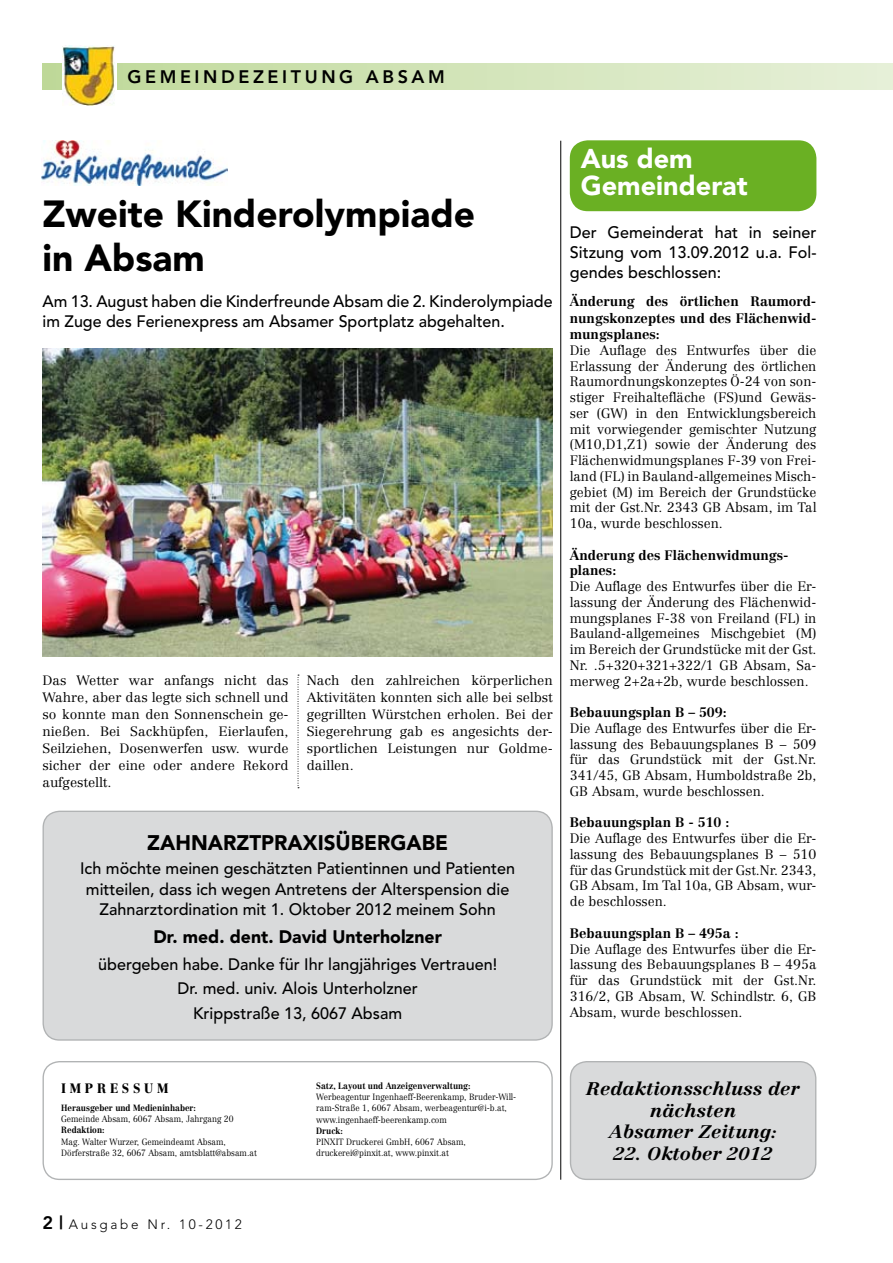
<style>
.page{position:relative;width:893px;height:1263px;background:#fff}
.page>*{position:absolute;margin:0;border:0;box-sizing:border-box;transform-origin:0 0}
.t1{font:900 37.5px/43.2px "Avenir";color:#000}
.t2{font:900 27px/26.5px "Avenir";color:#fff}
.t3{font:900 21px "Avenir";color:#000}
.t4{font:italic 700 18px/21.6px "Centennial";color:#000;text-align:center;scale:1.07 1}
.t5{font:900 18px "Avenir";color:#000}
.t6{font:800 18px "Avenir";letter-spacing:.2em;color:#000}
.t7{font:500 16.5px/20.2px "Avenir";color:#000;text-align:center}
.t8{font:300 13.5px/15.8px "Centennial";color:#000;text-align:justify}
.t9{font:700 13.5px/16.5px "Centennial";color:#000;text-align:justify}
.t10{font:300 13.5px "Avenir";letter-spacing:.2em;color:#000}
.t11{font:900 13.5px "Centennial";letter-spacing:.3em;color:#000;scale:.91 1}
.t12{font:300 13.35px/17px "Centennial";color:#000;text-align:justify}
.t13{font:300 9px/11.2px "Centennial";color:#000;scale:.91 1}
.t14{font:700 9px "Centennial";color:#000;scale:.91 1}
.s1{font-weight:800;font-size:18px}
</style>
<div class="page">
<div style="left:43px;top:64px;width:850px;height:25px;background:linear-gradient(to right,#bed899,#e6f0d9)"></div>
<div style="left:62px;top:45px;width:55px;height:65px;background:#fff"></div>
<img style="left:63px;top:45px;width:52px;height:61px">
<div style="left:43px;top:1061px;width:510px;height:119px;border:1px solid #b1b3b4;border-radius:16px"></div>
<div style="left:570px;top:1062px;width:246px;height:117px;background:#d9dadb;border-radius:16px"></div>
<div style="left:570px;top:1061px;width:246px;height:119px;border:1px solid #b1b3b4;border-radius:16px"></div>
<div style="left:570px;top:140px;width:246px;height:71px;background:#6ab023;border-radius:18px"></div>
<svg style="left:298px;top:675px;width:1px;height:113px"></svg>
<hr style="left:560px;top:141px;width:1px;height:1039px;background:#000">
<img style="left:43px;top:349px;width:510px;height:308px">
<img style="left:41px;top:140px;width:186px;height:45px">
<div style="left:43px;top:811px;width:509px;height:229px;background:#d9dadb;border-radius:16px"></div>
<div style="left:43px;top:811px;width:510px;height:230px;border:1px solid #b1b3b4;border-radius:16px"></div>
<h3 class="t6" style="left:128px;top:66px;width:319px">GEMEINDEZEITUNG A BSA M</h3>
<h1 class="t1" style="left:43px;top:192px;width:434px">Zweite Kinderolympiade in Absam</h1>
<p class="t7" style="left:43px;top:291px;width:512px;text-align:left">Am 13. August haben die Kinderfreunde Absam die 2. Kinderolympiade im Zuge des Ferienexpress am Absamer Sportplatz abgehalten.</p>
<p class="t12" style="left:43px;top:671px;width:248px">Das Wetter war anfangs nicht das Wahre, aber das legte sich schnell und so konnte man den Sonnenschein ge&shy;nießen. Bei Sackhüpfen, Eierlaufen, Seilziehen, Dosenwerfen usw. wurde sicher der eine oder andere Rekord aufgestellt.</p>
<p class="t12" style="left:307px;top:671px;width:248px">Nach den zahlreichen körperlichen Aktivitäten konnten sich alle bei selbst gegrillten Würstchen erholen. Bei der Siegerehrung gab es angesichts der&shy;sportlichen Leistungen nur Goldme&shy;daillen.</p>
<h3 class="t3" style="left:147px;top:830px;width:59px">ZAHNARZT</h3>
<h3 class="t3" style="left:261px;top:830px;width:186px">PRAXIS ÜBERGABE</h3>
<p class="t7" style="left:80px;top:859px;width:436px">Ich möchte meinen geschätzten Patientinnen und Patienten mitteilen, dass ich wegen Antretens der Alterspension die<br>Zahnarztordination mit 1. Oktober 2012 meinem Sohn</p>
<h3 class="t5" style="left:153px;top:926px;width:290px">Dr. med. dent. David Unterholzner</h3>
<p class="t7" style="left:98px;top:952px;width:400px;line-height:24.5px">übergeben habe. Danke für Ihr langjähriges Vertrauen!<br>Dr. med. univ. Alois Unterholzner<br>Krippstraße 13, 6067 Absam</p>
<h2 class="t2" style="left:581px;top:146px;width:168px">Aus dem<br>Gemeinderat</h2>
<p class="t7" style="left:570px;top:223px;width:248px;line-height:19.8px;text-align:justify">Der Gemeinderat hat in seiner Sitzung vom 13.09.2012 u.a. Fol&shy;gendes beschlossen:</p>
<p class="t9" style="left:570px;top:293px;width:248px">Änderung des örtlichen Raumord&shy;nungskonzeptes und des Flächenwid&shy;mungsplanes:</p>
<p class="t8" style="left:570px;top:342px;width:248px">Die Auflage des Entwurfes über die Erlassung der Änderung des örtlichen Raumordnungskonzeptes Ö-24 von son&shy;stiger Freihaltefläche (FS)und Gewäs&shy;ser (GW) in den Entwicklungsbereich mit vorwiegender gemischter Nutzung (M10,D1,Z1) sowie der Änderung des Flächenwidmungsplanes F-39 von Frei&shy;land (FL) in Bauland-allgemeines Misch&shy;gebiet (M) im Bereich der Grundstücke mit der Gst.Nr. 2343 GB Absam, im Tal 10a, wurde beschlossen.</p>
<p class="t9" style="left:570px;top:547px;width:220px;line-height:15.8px">Änderung des Flächenwidmungs&shy;planes:</p>
<p class="t8" style="left:570px;top:578px;width:248px">Die Auflage des Entwurfes über die Er&shy;lassung der Änderung des Flächenwid&shy;mungsplanes F-38 von Freiland (FL) in Bauland-allgemeines Mischgebiet (M) im Bereich der Grundstücke mit der Gst.<br>Nr. .5+320+321+322/1 GB Absam, Sa&shy;merweg 2+2a+2b, wurde beschlossen.</p>
<p class="t9" style="left:570px;top:704px;width:158px">Bebauungsplan B – 509:</p>
<p class="t8" style="left:570px;top:720px;width:248px">Die Auflage des Entwurfes über die Er&shy;lassung des Bebauungsplanes B – 509 für das Grundstück mit der Gst.Nr.<br>341/45, GB Absam, Humboldstraße 2b, GB Absam, wurde beschlossen.</p>
<p class="t9" style="left:570px;top:814px;width:161px">Bebauungsplan B - 510 :</p>
<p class="t8" style="left:570px;top:830px;width:248px">Die Auflage des Entwurfes über die Er&shy;lassung des Bebauungsplanes B – 510 für das Grundstück mit der Gst.Nr. 2343, GB Absam, Im Tal 10a, GB Absam, wur&shy;de beschlossen.</p>
<p class="t9" style="left:570px;top:925px;width:170px">Bebauungsplan B – 495a :</p>
<p class="t8" style="left:570px;top:941px;width:248px">Die Auflage des Entwurfes über die Er&shy;lassung des Bebauungsplanes B – 495a für das Grundstück mit der Gst.Nr.<br>316/2, GB Absam, W. Schindlstr. 6, GB Absam, wurde beschlossen.</p>
<p class="t11" style="left:61px;top:1079px;width:119px">IMPRESSUM</p>
<p class="t14" style="left:61px;top:1102px;width:150px">Herausgeber und Medieninhaber:</p>
<p class="t13" style="left:61px;top:1113px;width:191px">Gemeinde Absam, 6067 Absam, Jahrgang 20</p>
<p class="t14" style="left:61px;top:1125px;width:49px">Redaktion:</p>
<p class="t13" style="left:61px;top:1136px;width:216px">Mag. Walter Wurzer, Gemeindeamt Absam,<br>Dörferstraße 32, 6067 Absam, amtsblatt@absam.at</p>
<p class="t10" style="left:43px;top:1216px;width:201px"><span class="s1">2 |</span> Ausgabe Nr. 10-2012</p>
<p class="t14" style="left:316px;top:1080px;width:171px">Satz, Layout und Anzeigenverwaltung:</p>
<p class="t13" style="left:316px;top:1091px;width:221px">Werbeagentur Ingenhaeff-Beerenkamp, Bruder-Will&shy;ram-Straße 1, 6067 Absam, werbeagentur@i-b.at, www.ingenhaeff-beerenkamp.com</p>
<p class="t14" style="left:316px;top:1125px;width:31px">Druck:</p>
<p class="t13" style="left:316px;top:1136px;width:166px">PINXIT Druckerei GmbH, 6067 Absam, druckerei@pinxit.at, www.pinxit.at</p>
<h3 class="t4" style="left:587px;top:1078px;width:201px">Redaktionsschluss der nächsten<br>Absamer Zeitung:</h3>
<h3 class="t4" style="left:613px;top:1142px;width:150px">22. Oktober 2012</h3>
</div>
